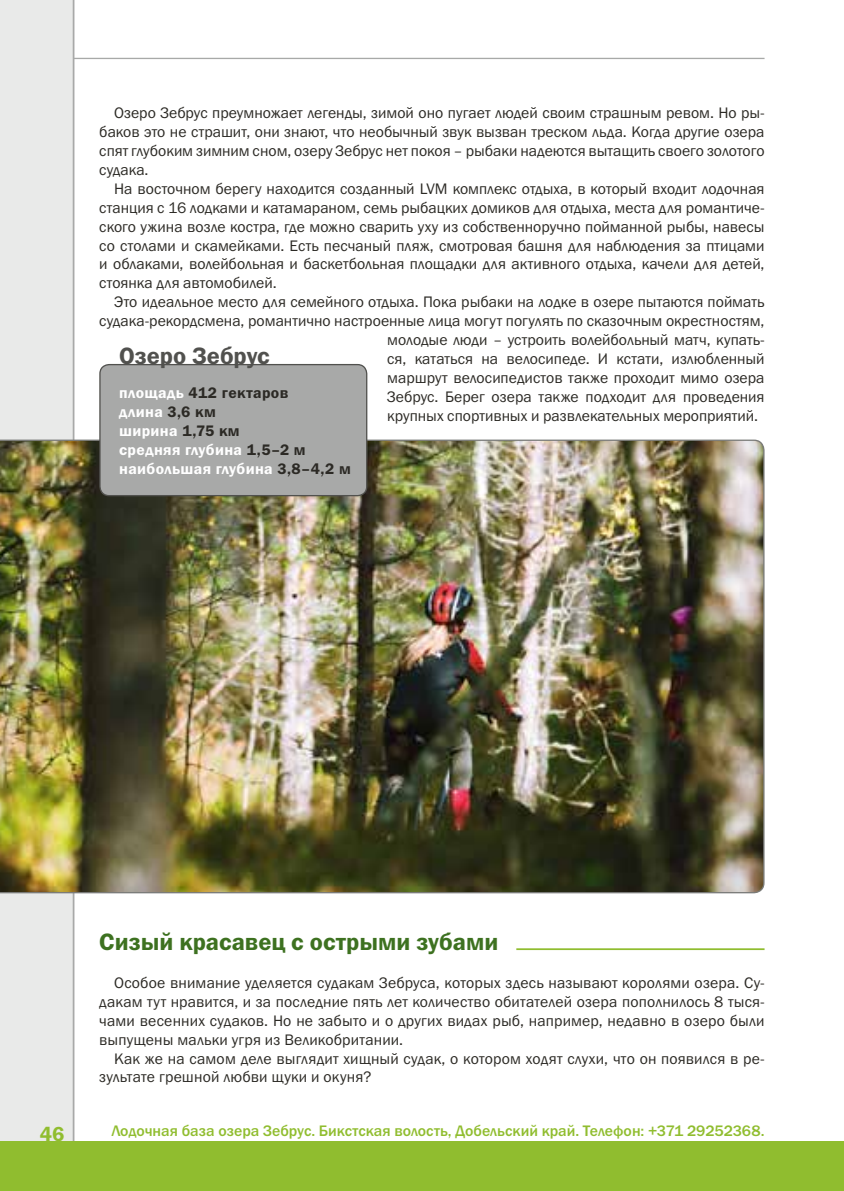
<style>
.page{position:relative;width:844px;height:1191px;background:#fff}
.page>*{position:absolute;margin:0;border:0;box-sizing:border-box;transform-origin:0 0}
.t1{font:600 24.5px "Franklin Gothic";color:#3d7120}
.t2{font:600 24.5px "Franklin Gothic";color:#51514e}
.t3{font:600 21px "Franklin Gothic";color:#90bd2f}
.t4{font:15.75px/18.9px "Franklin Gothic";color:#2c2a25;text-align:justify}
.t5{font:600 15.75px/18.9px "Franklin Gothic";letter-spacing:.025em;color:#fff}
.t6{font:500 15.75px "Franklin Gothic";color:#90bd2f}
.s1{color:#2c2a25}
</style>
<div class="page">
<hr style="left:0;top:58px;width:764px;height:1px;background:#a8a9a8">
<div style="left:0;top:0;width:74px;height:1141px;background:#e9eae9"></div>
<div style="left:0;top:1141px;width:843px;height:50px;background:#90bd2f"></div>
<img style="left:0;top:439px;width:764px;height:454px">
<hr style="left:516px;top:948px;width:248px;height:2px;background:#90bd2f">
<div style="left:100px;top:364px;width:266px;height:131px;background:#a8a9a8;border-radius:9px"></div>
<div style="left:99px;top:364px;width:268px;height:132px;border:1px solid #51514e;border-radius:9px"></div>
<p class="t4" style="left:99px;top:104px;width:666px;text-indent:15px">Озеро Зебрус преумножает легенды, зимой оно пугает людей своим страшным ревом. Но ры&shy;баков это не страшит, они знают, что необычный звук вызван треском льда. Когда другие озера спят глубоким зимним сном, озеру Зебрус нет покоя – рыбаки надеются вытащить своего золотого судака.</p>
<p class="t4" style="left:99px;top:179px;width:666px;text-indent:15px">На восточном берегу находится созданный LVM комплекс отдыха, в который входит лодочная станция с 16 лодками и катамараном, семь рыбацких домиков для отдыха, места для романтиче&shy;ского ужина возле костра, где можно сварить уху из собственноручно пойманной рыбы, навесы со столами и скамейками. Есть песчаный пляж, смотровая башня для наблюдения за птицами и облаками, волейбольная и баскетбольная площадки для активного отдыха, качели для детей, стоянка для автомобилей.</p>
<p class="t4" style="left:114px;top:293px;width:651px">Это идеальное место для семейного отдыха. Пока рыбаки на лодке в озере пытаются поймать</p>
<p class="t4" style="left:99px;top:312px;width:666px">судака-рекордсмена, романтично настроенные лица могут погулять по сказочным окрестностям,</p>
<p class="t4" style="left:387px;top:331px;width:379px">молодые люди – устроить волейбольный матч, купать-</p>
<p class="t4" style="left:387px;top:349px;width:379px">ся, кататься на велосипеде. И кстати, излюбленный</p>
<p class="t4" style="left:387px;top:368px;width:379px">маршрут велосипедистов также проходит мимо озера</p>
<p class="t4" style="left:387px;top:387px;width:379px">Зебрус. Берег озера также подходит для проведения</p>
<p class="t4" style="left:387px;top:406px;width:372px">крупных спортивных и развлекательных мероприятий.</p>
<h1 class="t2" style="left:119px;top:341px;width:152px">Озеро Зебрус</h1>
<p class="t5" style="left:119px;top:384px;width:233px">площадь <span class="s1">412 гектаров<br></span>длина <span class="s1">3,6 км<br></span>ширина <span class="s1">1,75 км<br></span>средняя глубина <span class="s1">1,5–2 м </span>наибольшая глубина <span class="s1">3,8–4,2 м</span></p>
<h2 class="t3" style="left:40px;top:1121px;width:26px">46</h2>
<h1 class="t1" style="left:99px;top:926px;width:400px">Сизый красавец с острыми зубами</h1>
<p class="t4" style="left:99px;top:973px;width:666px;text-indent:15px">Особое внимание уделяется судакам Зебруса, которых здесь называют королями озера. Су&shy;дакам тут нравится, и за последние пять лет количество обитателей озера пополнилось 8 тыся&shy;чами весенних судаков. Но не забыто и о других видах рыб, например, недавно в озеро были выпущены мальки угря из Великобритании.</p>
<p class="t4" style="left:99px;top:1049px;width:666px;text-indent:15px">Как же на самом деле выглядит хищный судак, о котором ходят слухи, что он появился в ре&shy;зультате грешной любви щуки и окуня?</p>
<p class="t6" style="left:112px;top:1121px;width:654px">Лодочная база озера Зебрус. Бикстская волость, Добельский край. Телефон: +371 29252368.</p>
</div>
